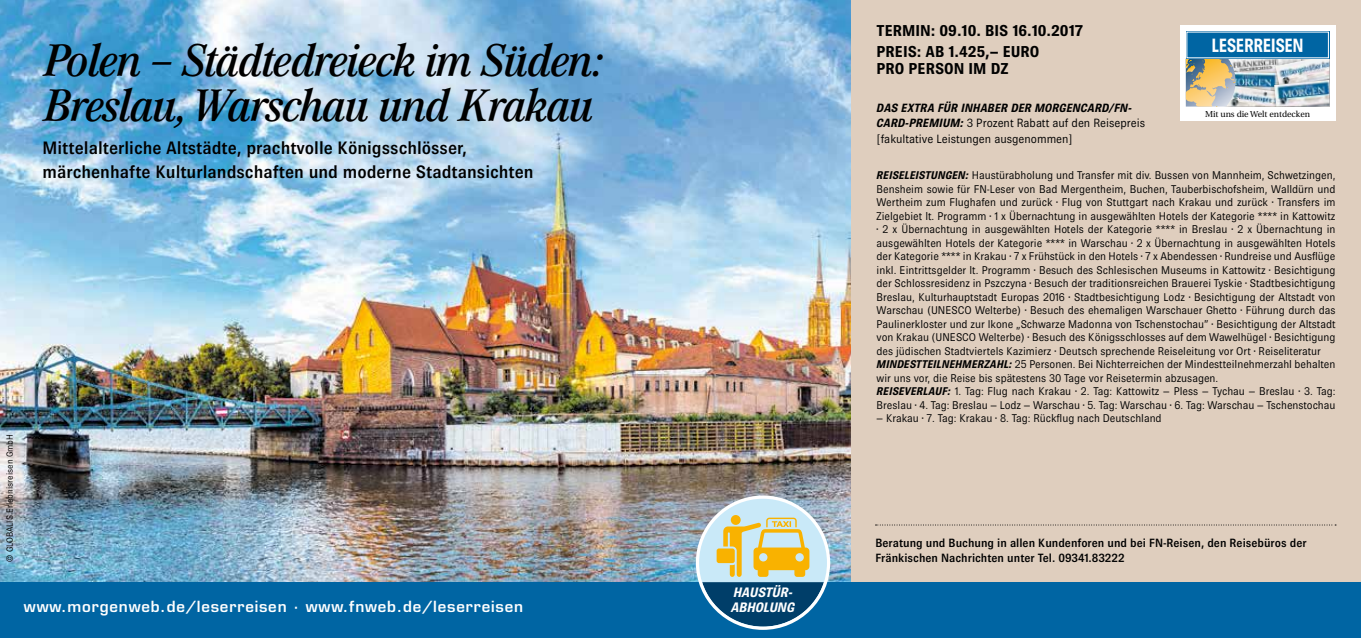
<style>
.page{position:relative;width:1361px;height:638px;background:#fff}
.page>*{position:absolute;margin:0;border:0;box-sizing:border-box;transform-origin:0 0}
.t1{font:italic condensed 45px/45.2px "Mikaway BQ";letter-spacing:-.02em;color:#000}
.t2{font:700 condensed 19.2px "Brown";letter-spacing:.01em;color:#fff}
.t3{font:500 18px/24px "Brown";color:#000}
.t4{font:700 15.75px/21.3px "Brown";color:#000}
.t5{font:600 15px "Eurostile";letter-spacing:.055em;color:#fff}
.t6{font:italic 700 13.65px/14.5px "Brown";letter-spacing:-.015em;color:#fff}
.t7{font:300 12px/15.8px "Brown";color:#000}
.t8{font:500 12px/14.4px "Brown";color:#000}
.t9{font:300 11.25px/13.5px "Brown";color:#000}
.t10{font:300 9px "Brown";color:#000}
.t11{font:8.55px "Utopia";color:#000}
.s1{font-weight:700;font-style:italic}
</style>
<div class="page">
<img style="left:0;top:0;width:851px;height:583px">
<div style="left:851px;top:0;width:510px;height:595px;background:#dfcebe"></div>
<div style="left:0;top:583px;width:1361px;height:55px;background:#0065a3"></div>
<svg style="left:875px;top:524px;width:461px;height:1px"></svg>
<div style="left:1179px;top:26px;width:156px;height:95px;background:#fff"></div>
<img style="left:1238px;top:59px;width:34px;height:9px">
<div style="left:1217px;top:68px;width:84px;height:37px;background:#000;opacity:.4"></div>
<img style="left:1238px;top:72px;width:34px;height:10px">
<div style="left:1272px;top:59px;width:57px;height:38px;background:#000;opacity:.4"></div>
<img style="left:1275px;top:59px;width:54px;height:15px">
<div style="left:1222px;top:82px;width:86px;height:25px;background:#000;opacity:.4"></div>
<div style="left:1270px;top:74px;width:59px;height:33px;background:#000;opacity:.4"></div>
<img style="left:1274px;top:80px;width:55px;height:27px">
<svg style="left:1185px;top:59px;width:53px;height:48px"></svg>
<div style="left:1185px;top:31px;width:144px;height:28px;background:#0065a3"></div>
<svg style="left:697px;top:497px;width:131px;height:131px"></svg>
<div style="left:696px;top:495px;width:134px;height:135px;border:3px solid #fff;border-radius:50%"></div>
<svg style="left:702px;top:515px;width:122px;height:111px"></svg>
<div style="left:716px;top:548px;width:19px;height:15px;background:#f9b200;border-radius:2px"></div>
<h1 class="t1" style="left:45px;top:39px;width:560px">Polen – Städtedreieck im Süden:<br>Breslau, Warschau und Krakau</h1>
<h3 class="t3" style="left:43px;top:136px;width:492px">Mittelalterliche Altstädte, prachtvolle Königsschlösser, märchenhafte Kulturlandschaften und moderne Stadtansichten</h3>
<p class="t10" style="left:5px;top:562px;width:129px;rotate:-90deg">© GLOBALIS Erlebnisreisen GmbH</p>
<h3 class="t5" style="left:24px;top:597px;width:501px">www.morgenweb.de/leserreisen · www.fnweb.de/leserreisen</h3>
<p class="t6" style="left:731px;top:585px;width:65px">HAUSTÜR-<br>ABHOLUNG</p>
<h3 class="t4" style="left:876px;top:20px;width:208px">TERMIN: 09.10. BIS 16.10.2017<br>PREIS: AB 1.425,– EURO</h3>
<h3 class="t4" style="left:876px;top:58px;width:133px">PRO PERSON IM DZ</h3>
<p class="t7" style="left:876px;top:100px;width:270px"><span class="s1">DAS EXTRA FÜR INHABER DER MORGENCARD/FN-<br>CARD-PREMIUM:</span> 3 Prozent Rabatt auf den Reisepreis [fakultative Leistungen ausgenommen]</p>
<h2 class="t2" style="left:1211px;top:34px;width:93px">LESERREISEN</h2>
<p class="t11" style="left:1205px;top:109px;width:107px">Mit uns die Welt entdecken</p>
<p class="t9" style="left:876px;top:168px;width:460px"><span class="s1">REISELEISTUNGEN:</span> Haustürabholung und Transfer mit div. Bussen von Mannheim, Schwetzingen, Bensheim sowie für FN-Leser von Bad Mergentheim, Buchen, Tauberbischofsheim, Walldürn und Wertheim zum Flughafen und zurück · Flug von Stuttgart nach Krakau und zurück · Transfers im Zielgebiet lt. Programm · 1 x Übernachtung in ausgewählten Hotels der Kategorie **** in Kattowitz · 2 x Übernachtung in ausgewählten Hotels der Kategorie **** in Breslau · 2 x Übernachtung in ausgewählten Hotels der Kategorie **** in Warschau · 2 x Übernachtung in ausgewählten Hotels der Kategorie **** in Krakau · 7 x Frühstück in den Hotels · 7 x Abendessen · Rundreise und Ausflüge inkl. Eintrittsgelder lt. Programm · Besuch des Schlesischen Museums in Kattowitz · Besichtigung der Schlossresidenz in Pszczyna · Besuch der traditionsreichen Brauerei Tyskie · Stadtbesichtigung Breslau, Kulturhauptstadt Europas 2016 · Stadtbesichtigung Lodz · Besichtigung der Altstadt von Warschau (UNESCO Welterbe) · Besuch des ehemaligen Warschauer Ghetto · Führung durch das Paulinerkloster und zur Ikone „Schwarze Madonna von Tschenstochau” · Besichtigung der Altstadt von Krakau (UNESCO Welterbe) · Besuch des Königsschlosses auf dem Wawelhügel · Besichtigung des jüdischen Stadtviertels Kazimierz · Deutsch sprechende Reiseleitung vor Ort · Reiseliteratur <span class="s1">MINDESTTEILNEHMERZAHL:</span> 25 Personen. Bei Nichterreichen der Mindestteilnehmerzahl behalten wir uns vor, die Reise bis spätestens 30 Tage vor Reisetermin abzusagen.<br><span class="s1">REISEVERLAUF:</span> 1. Tag: Flug nach Krakau · 2. Tag: Kattowitz – Pless – Tychau – Breslau · 3. Tag:<br>Breslau · 4. Tag: Breslau – Lodz – Warschau · 5. Tag: Warschau · 6. Tag: Warschau – Tschenstochau</p>
<p class="t9" style="left:876px;top:411px;width:286px">– Krakau · 7. Tag: Krakau · 8. Tag: Rückflug nach Deutschland</p>
<p class="t8" style="left:875px;top:536px;width:433px">Beratung und Buchung in allen Kundenforen und bei FN-Reisen, den Reisebüros der<br>Fränkischen Nachrichten unter Tel. 09341.83222</p>
</div>
